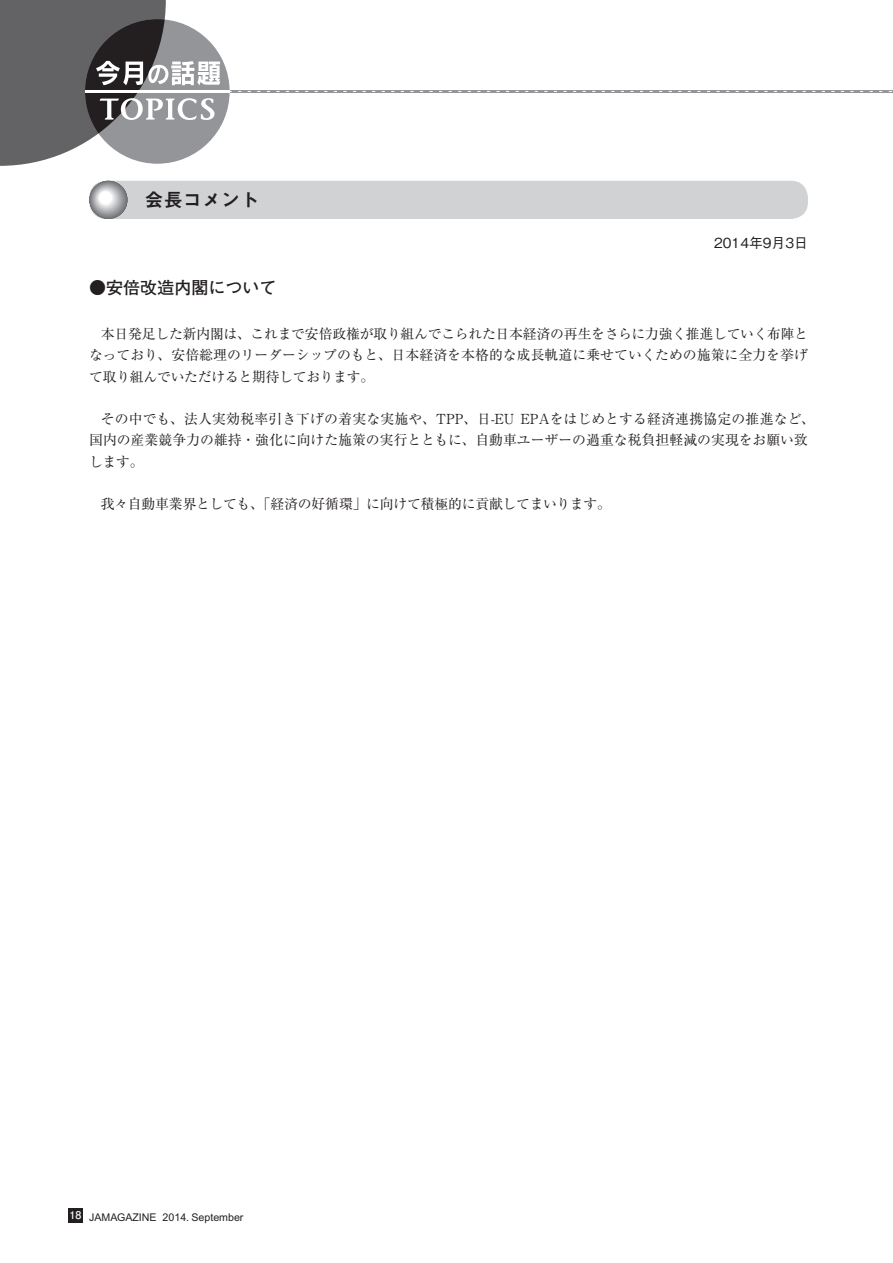
<style>
.page{position:relative;width:893px;height:1263px;background:#fff}
.page>*{position:absolute;margin:0;border:0;box-sizing:border-box;transform-origin:0 0}
.t1{font:19.2px "Midashi Go Pro MB31";color:#231f20}
.t2{font:700 16.95px "Futo Go B101 Pro";color:#231f20}
.t3{font:13.8px/21.3px "Ryumin Pro";color:#231f20;text-align:justify}
.t4{font:500 13.8px "Gothic BBB Pro";color:#231f20}
.t5{font:10.65px "Arial";color:#231f20}
.s1{font-family:"Futo Go B101 Pro";font-weight:700;color:#fff}
</style>
<div class="page">
<div style="left:68px;top:1208px;width:15px;height:14px;background:#231f20"></div>
<svg style="left:0;top:0;width:893px;height:166px"></svg>
<div style="left:89px;top:181px;width:719px;height:38px;background:#d1d2d4;border-radius:17px"></div>
<svg style="left:89px;top:181px;width:39px;height:38px"></svg>
<div style="left:89px;top:181px;width:38px;height:38px;background:#6f7073;border-radius:50%"></div>
<div style="left:90px;top:181px;width:37px;height:38px;background:#717275;border-radius:50%"></div>
<div style="left:90px;top:181px;width:37px;height:37px;background:#757679;border-radius:50%"></div>
<div style="left:90px;top:181px;width:36px;height:37px;background:#75777a;border-radius:50%"></div>
<div style="left:90px;top:182px;width:36px;height:36px;background:#7a7c7f;border-radius:50%"></div>
<div style="left:90px;top:182px;width:36px;height:35px;background:#7b7d80;border-radius:50%"></div>
<div style="left:91px;top:182px;width:35px;height:35px;background:#7d7f82;border-radius:50%"></div>
<div style="left:91px;top:182px;width:34px;height:35px;background:#828487;border-radius:50%"></div>
<div style="left:91px;top:183px;width:33px;height:33px;background:#898b8e;border-radius:50%"></div>
<div style="left:92px;top:183px;width:32px;height:33px;background:#8a8c8f;border-radius:50%"></div>
<div style="left:92px;top:183px;width:32px;height:32px;background:#8d8f92;border-radius:50%"></div>
<div style="left:92px;top:184px;width:31px;height:31px;background:#939598;border-radius:50%"></div>
<div style="left:92px;top:184px;width:31px;height:30px;background:#96989b;border-radius:50%"></div>
<div style="left:92px;top:184px;width:30px;height:30px;background:#97989c;border-radius:50%"></div>
<div style="left:93px;top:184px;width:29px;height:30px;background:#9a9c9f;border-radius:50%"></div>
<div style="left:93px;top:185px;width:29px;height:29px;background:#9d9fa2;border-radius:50%"></div>
<div style="left:93px;top:185px;width:29px;height:28px;background:#a0a1a5;border-radius:50%"></div>
<div style="left:93px;top:185px;width:28px;height:28px;background:#a5a6aa;border-radius:50%"></div>
<div style="left:94px;top:185px;width:27px;height:28px;background:#a7a8ac;border-radius:50%"></div>
<div style="left:94px;top:186px;width:26px;height:26px;background:#b1b2b5;border-radius:50%"></div>
<div style="left:95px;top:186px;width:24px;height:25px;background:#b5b6b9;border-radius:50%"></div>
<div style="left:95px;top:187px;width:24px;height:24px;background:#babbbe;border-radius:50%"></div>
<div style="left:95px;top:187px;width:23px;height:23px;background:#c2c3c5;border-radius:50%"></div>
<div style="left:96px;top:188px;width:22px;height:22px;background:#c3c4c7;border-radius:50%"></div>
<div style="left:96px;top:188px;width:21px;height:21px;background:#cccdcf;border-radius:50%"></div>
<div style="left:96px;top:188px;width:20px;height:20px;background:#cfd0d2;border-radius:50%"></div>
<div style="left:96px;top:189px;width:20px;height:19px;background:#d0d1d3;border-radius:50%"></div>
<div style="left:97px;top:189px;width:19px;height:19px;background:#d5d6d8;border-radius:50%"></div>
<div style="left:97px;top:189px;width:18px;height:18px;background:#dcdddf;border-radius:50%"></div>
<div style="left:97px;top:190px;width:17px;height:17px;background:#dfe0e2;border-radius:50%"></div>
<div style="left:98px;top:190px;width:16px;height:17px;background:#e1e2e4;border-radius:50%"></div>
<div style="left:98px;top:190px;width:16px;height:16px;background:#e9eaeb;border-radius:50%"></div>
<div style="left:98px;top:191px;width:15px;height:14px;background:#f0f0f1;border-radius:50%"></div>
<div style="left:99px;top:191px;width:14px;height:14px;background:#f3f4f4;border-radius:50%"></div>
<div style="left:99px;top:191px;width:13px;height:14px;background:#f7f7f8;border-radius:50%"></div>
<div style="left:99px;top:191px;width:13px;height:13px;background:#fafafa;border-radius:50%"></div>
<div style="left:99px;top:192px;width:13px;height:12px;background:#fefefe;border-radius:50%"></div>
<h1 class="t1" style="left:145px;top:184px;width:116px">会長コメント</h1>
<p class="t4" style="left:714px;top:232px;width:95px">2014年9月3日</p>
<p class="t2" style="left:89px;top:274px;width:189px">●安倍改造内閣について</p>
<p class="t3" style="left:89px;top:322px;width:720px;text-indent:12px">本日発足した新内閣は、これまで安倍政権が取り組んでこられた日本経済の再生をさらに力強く推進していく布陣となっており、安倍総理のリーダーシップのもと、日本経済を本格的な成長軌道に乗せていくための施策に全力を挙げて取り組んでいただけると期待しております。</p>
<p class="t3" style="left:89px;top:407px;width:727px;text-align:left;text-indent:12px">その中でも、法人実効税率引き下げの着実な実施や、TPP、日-EU EPAをはじめとする経済連携協定の推進など、国内の産業競争力の維持・強化に向けた施策の実行とともに、自動車ユーザーの過重な税負担軽減の実現をお願い致します。</p>
<p class="t3" style="left:101px;top:492px;width:511px">我々自動車業界としても、「経済の好循環」に向けて積極的に貢献してまいります。</p>
<p class="t5" style="left:70px;top:1211px;width:175px"><span class="s1">18</span> JAMAGAZINE 2014. September</p>
</div>
